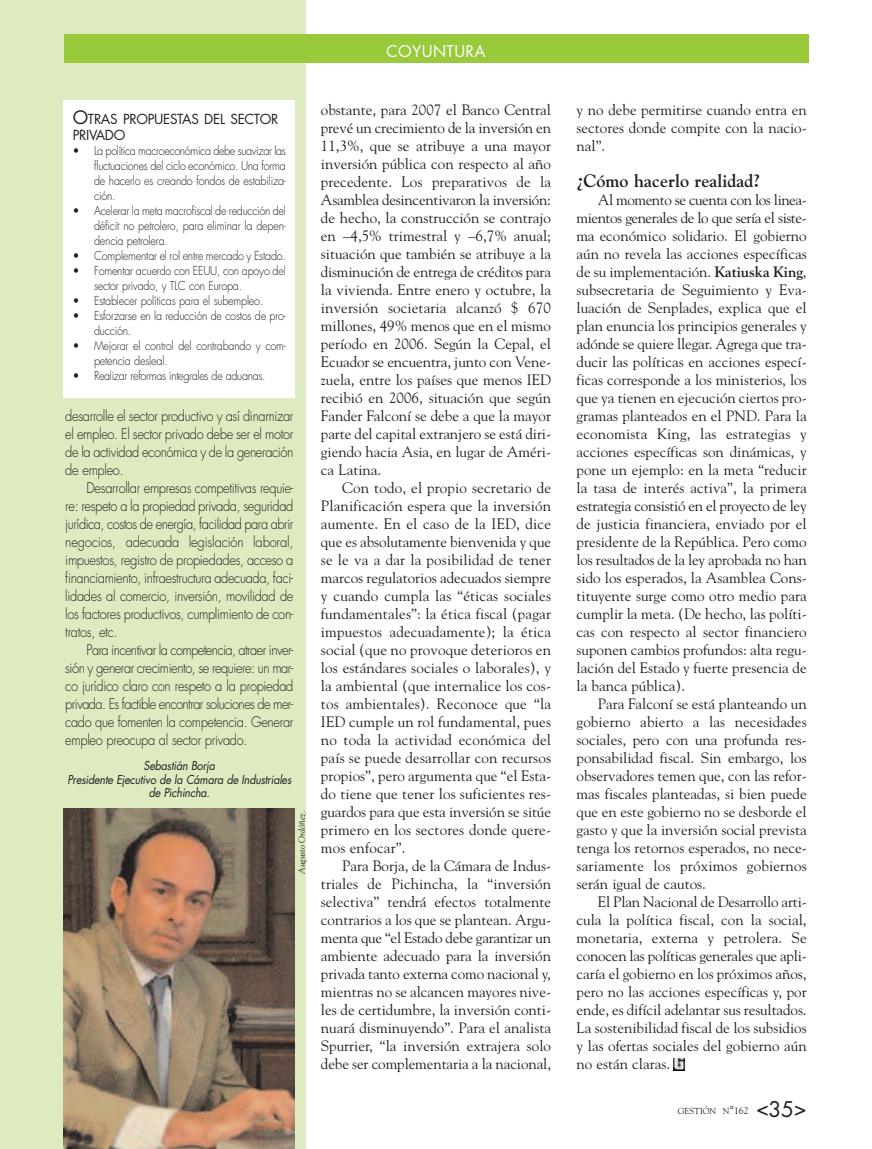
<style>
.page{position:relative;width:872px;height:1149px;background:#fff}
.page>*{position:absolute;margin:0;border:0;box-sizing:border-box;transform-origin:0 0}
.t1{font:700 18px "Goudy";color:#231f20}
.t2{font:15.75px "Futura";letter-spacing:.025em;color:#fff}
.t3{font:15px/18px "Goudy";color:#231f20;text-align:justify}
.t4{font:300 14.25px/18px "Futura";letter-spacing:-.025em;color:#231f20;text-align:justify;scale:.9 1}
.t5{font:13.5px/15.8px "Futura";letter-spacing:-.025em;color:#231f20}
.t6{font:300 12px/15px "Futura";letter-spacing:-.02em;color:#231f20;scale:.9 1}
.t7{font:italic 12px/13.5px "Futura";letter-spacing:-.02em;color:#231f20;text-align:center;scale:.9 1}
.t8{font:italic 9px "Goudy";color:#231f20}
.t9{font:8.7px "Goudy";color:#231f20}
.s1{font-size:18px}
.s2{font-weight:700}
.s3{font-size:11.55px}
.s4{font-size:9.75px}
.s5{font-family:"Futura";font-size:21px}
</style>
<div class="page">
<div style="left:0;top:0;width:306px;height:1148px;background:#deebc1"></div>
<div style="left:64px;top:34px;width:744px;height:29px;background:#99ca3c"></div>
<div style="left:64px;top:100px;width:231px;height:297px;background:#fff"></div>
<img style="left:64px;top:808px;width:231px;height:340px">
<svg style="left:673px;top:1058px;width:11px;height:11px"></svg>
<p class="t2" style="left:386px;top:44px;width:100px">COYUNTURA</p>
<p class="t5" style="left:73px;top:112px;width:207px"><span class="s1">O</span>TRAS PROPUESTAS DEL SECTOR<br>PRIVADO</p>
<p class="t6" style="left:94px;top:144px;width:215px;text-align:justify;text-indent:-21px">• La política macroeconómica debe suavizar las fluctuaciones del ciclo económico. Una forma de hacerlo es creando fondos de estabiliza&shy;ción.</p>
<p class="t6" style="left:94px;top:204px;width:215px;text-align:justify;text-indent:-21px">• Acelerar la meta macrofiscal de reducción del déficit no petrolero, para eliminar la depen&shy;dencia petrolera.</p>
<p class="t6" style="left:73px;top:249px;width:238px">• Complementar el rol entre mercado y Estado.</p>
<p class="t6" style="left:94px;top:264px;width:215px;text-indent:-21px">• Fomentar acuerdo con EEUU, con apoyo del sector privado, y TLC con Europa.</p>
<p class="t6" style="left:73px;top:294px;width:213px">• Establecer políticas para el subempleo.</p>
<p class="t6" style="left:94px;top:309px;width:215px;text-indent:-21px">• Esforzarse en la reducción de costos de pro&shy;ducción.</p>
<p class="t6" style="left:94px;top:339px;width:215px;text-indent:-21px">• Mejorar el control del contrabando y com&shy;petencia desleal.</p>
<p class="t6" style="left:73px;top:369px;width:216px">• Realizar reformas integrales de aduanas.</p>
<p class="t4" style="left:65px;top:408px;width:255px">desarrolle el sector productivo y así dinamizar el empleo. El sector privado debe ser el motor de la actividad económica y de la generación de empleo.</p>
<p class="t4" style="left:65px;top:480px;width:255px;text-indent:21px">Desarrollar empresas competitivas requie&shy;re: respeto a la propiedad privada, seguridad jurídica, costos de energía, facilidad para abrir negocios, adecuada legislación laboral, impuestos, registro de propiedades, acceso a financiamiento, infraestructura adecuada, faci&shy;lidades al comercio, inversión, movilidad de los factores productivos, cumplimiento de con&shy;tratos, etc.</p>
<p class="t4" style="left:65px;top:642px;width:255px;text-indent:21px">Para incentivar la competencia, atraer inver&shy;sión y generar crecimiento, se requiere: un mar&shy;co jurídico claro con respeto a la propiedad privada. Es factible encontrar soluciones de mer&shy;cado que fomenten la competencia. Generar empleo preocupa al sector privado.</p>
<p class="t7" style="left:67px;top:759px;width:250px">Sebastián Borja<br>Presidente Ejecutivo de la Cámara de Industriales de Pichincha.</p>
<p class="t8" style="left:296px;top:873px;width:65px;rotate:-90deg">Augusto Ordóñez.</p>
<p class="t3" style="left:321px;top:100px;width:232px">obstante, para 2007 el Banco Central prevé un crecimiento de la inversión en 11,3%, que se atribuye a una mayor inversión pública con respecto al año precedente. Los preparativos de la Asamblea desincentivaron la inversión: de hecho, la construcción se contrajo en –4,5% trimestral y –6,7% anual; situación que también se atribuye a la disminución de entrega de créditos para la vivienda. Entre enero y octubre, la inversión societaria alcanzó $ 670 millones, 49% menos que en el mismo período en 2006. Según la Cepal, el Ecuador se encuentra, junto con Vene&shy;zuela, entre los países que menos IED recibió en 2006, situación que según Fander Falconí se debe a que la mayor parte del capital extranjero se está diri&shy;giendo hacia Asia, en lugar de Améri&shy;ca Latina.</p>
<p class="t3" style="left:321px;top:478px;width:232px;text-indent:21px">Con todo, el propio secretario de Planificación espera que la inversión aumente. En el caso de la IED, dice que es absolutamente bienvenida y que se le va a dar la posibilidad de tener marcos regulatorios adecuados siempre y cuando cumpla las “éticas sociales fundamentales”: la ética fiscal (pagar impuestos adecuadamente); la ética social (que no provoque deterioros en los estándares sociales o laborales), y la ambiental (que internalice los cos&shy;tos ambientales). Reconoce que “la IED cumple un rol fundamental, pues no toda la actividad económica del país se puede desarrollar con recursos propios”, pero argumenta que “el Esta&shy;do tiene que tener los suficientes res&shy;guardos para que esta inversión se sitúe primero en los sectores donde quere&shy;mos enfocar”.</p>
<p class="t3" style="left:321px;top:856px;width:232px;text-indent:21px">Para Borja, de la Cámara de Indus&shy;triales de Pichincha, la “inversión selectiva” tendrá efectos totalmente contrarios a los que se plantean. Argu&shy;menta que “el Estado debe garantizar un ambiente adecuado para la inversión privada tanto externa como nacional y, mientras no se alcancen mayores nive&shy;les de certidumbre, la inversión conti&shy;nuará disminuyendo”. Para el analista Spurrier, “la inversión extrajera solo debe ser complementaria a la nacional,</p>
<p class="t3" style="left:576px;top:100px;width:232px">y no debe permitirse cuando entra en sectores donde compite con la nacio&shy;nal”.</p>
<p class="t1" style="left:576px;top:170px;width:185px">¿Cómo hacerlo realidad?</p>
<p class="t3" style="left:576px;top:190px;width:232px;text-indent:21px">Al momento se cuenta con los linea&shy;mientos generales de lo que sería el siste&shy;ma económico solidario. El gobierno aún no revela las acciones específicas de su implementación. <span class="s2">Katiuska King</span>, subsecretaria de Seguimiento y Eva&shy;luación de Senplades, explica que el plan enuncia los principios generales y adónde se quiere llegar. Agrega que tra&shy;ducir las políticas en acciones especí&shy;ficas corresponde a los ministerios, los que ya tienen en ejecución ciertos pro&shy;gramas planteados en el PND. Para la economista King, las estrategias y acciones específicas son dinámicas, y pone un ejemplo: en la meta “reducir la tasa de interés activa”, la primera estrategia consistió en el proyecto de ley de justicia financiera, enviado por el presidente de la República. Pero como los resultados de la ley aprobada no han sido los esperados, la Asamblea Cons&shy;tituyente surge como otro medio para cumplir la meta. (De hecho, las políti&shy;cas con respecto al sector financiero suponen cambios profundos: alta regu&shy;lación del Estado y fuerte presencia de la banca pública).</p>
<p class="t3" style="left:576px;top:694px;width:232px;text-indent:21px">Para Falconí se está planteando un gobierno abierto a las necesidades sociales, pero con una profunda res&shy;ponsabilidad fiscal. Sin embargo, los observadores temen que, con las refor&shy;mas fiscales planteadas, si bien puede que en este gobierno no se desborde el gasto y que la inversión social prevista tenga los retornos esperados, no nece&shy;sariamente los próximos gobiernos serán igual de cautos.</p>
<p class="t3" style="left:576px;top:892px;width:232px;text-indent:21px">El Plan Nacional de Desarrollo arti&shy;cula la política fiscal, con la social, monetaria, externa y petrolera. Se conocen las políticas generales que apli&shy;caría el gobierno en los próximos años, pero no las acciones específicas y, por ende, es difícil adelantar sus resultados.<br>La sostenibilidad fiscal de los subsidios y las ofertas sociales del gobierno aún no están claras.</p>
<p class="t9" style="left:678px;top:1104px;width:130px">GESTIÓN N<span class="s3">°</span><span class="s4">162</span> <span class="s5">&lt;35&gt;</span></p>
</div>
